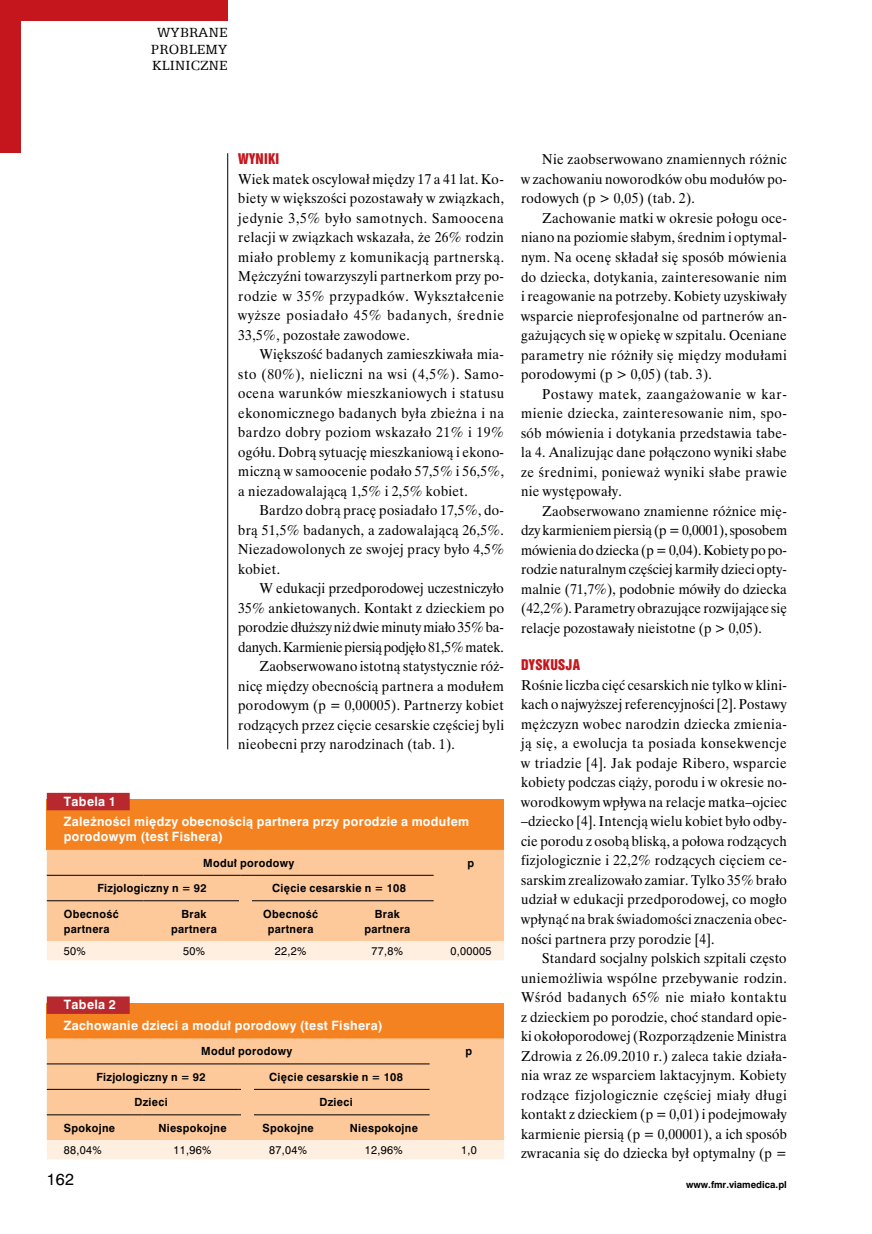
<style>
.page{position:relative;width:872px;height:1234px;background:#fff}
.page>*{position:absolute;margin:0;border:0;box-sizing:border-box;transform-origin:0 0}
.t1{font:15px/16.5px "Egyptian 505 EU";letter-spacing:.015em;color:#000;text-align:center}
.t2{font:15px "Swis 721 PL";color:#000}
.t3{font:14.25px/19.5px "Time Ibis EE";letter-spacing:.025em;color:#000;text-align:justify;scale:.95 1}
.t4{font:14.25px "Time Ibis EE";letter-spacing:-.015em;color:#000;scale:.95 1}
.t5{font:14.25px "Time Ibis EE";letter-spacing:-.005em;color:#000;scale:.95 1}
.t6{font:14.25px "Time Ibis EE";letter-spacing:.005em;color:#000;scale:.95 1}
.t7{font:13.5px "Swis 921 EU";letter-spacing:.025em;color:#c4161c}
.t8{font:700 12px/20.4px "Swis 721 PL";letter-spacing:.03em;color:#fff}
.t9{font:700 10.5px/15px "Swis 721 PL";letter-spacing:.03em;color:#000;text-align:center}
.t10{font:10.5px "Swis 721 PL";letter-spacing:.03em;color:#000}
.t11{font:700 9px "Swis 721 PL";color:#000}
</style>
<div class="page">
<hr style="left:227px;top:153px;width:1px;height:1006px;background:#000">
<div style="left:0;top:0;width:227px;height:21px;background:#c4161c"></div>
<div style="left:0;top:0;width:21px;height:153px;background:#c4161c"></div>
<div style="left:221px;top:749px;width:12px;height:421px;background:#fff"></div>
<div style="left:47px;top:799px;width:457px;height:50px;background:#f58220"></div>
<svg style="left:47px;top:849px;width:457px;height:111px;background:#fbcda4"></svg>
<hr style="left:47px;top:874px;width:96px;height:1px;background:#000">
<hr style="left:143px;top:874px;width:97px;height:1px;background:#000">
<hr style="left:240px;top:874px;width:97px;height:1px;background:#000">
<hr style="left:337px;top:874px;width:96px;height:1px;background:#000">
<hr style="left:47px;top:900px;width:96px;height:1px;background:#000">
<hr style="left:143px;top:900px;width:97px;height:1px;background:#000">
<hr style="left:240px;top:900px;width:97px;height:1px;background:#000">
<hr style="left:337px;top:900px;width:96px;height:1px;background:#000">
<div style="left:47px;top:792px;width:83px;height:18px;background:#b8292f"></div>
<div style="left:239px;top:894px;width:13px;height:12px;background:#fdc99b"></div>
<div style="left:47px;top:1003px;width:457px;height:35px;background:#f58220"></div>
<div style="left:47px;top:1038px;width:457px;height:101px;background:#fdc99b"></div>
<div style="left:47px;top:1139px;width:457px;height:20px;background:#ffefe1"></div>
<hr style="left:47px;top:1063px;width:95px;height:1px;background:#000">
<hr style="left:142px;top:1063px;width:96px;height:1px;background:#000">
<hr style="left:238px;top:1063px;width:96px;height:1px;background:#000">
<hr style="left:334px;top:1063px;width:95px;height:1px;background:#000">
<hr style="left:47px;top:1088px;width:95px;height:1px;background:#000">
<hr style="left:142px;top:1088px;width:96px;height:1px;background:#000">
<hr style="left:238px;top:1088px;width:96px;height:1px;background:#000">
<hr style="left:334px;top:1088px;width:95px;height:1px;background:#000">
<hr style="left:47px;top:1114px;width:95px;height:1px;background:#000">
<hr style="left:142px;top:1114px;width:96px;height:1px;background:#000">
<hr style="left:238px;top:1114px;width:96px;height:1px;background:#000">
<hr style="left:334px;top:1114px;width:95px;height:1px;background:#000">
<div style="left:47px;top:996px;width:83px;height:17px;background:#b8292f"></div>
<div style="left:241px;top:1083px;width:13px;height:12px;background:#fdc99b"></div>
<div style="left:241px;top:1110px;width:13px;height:12px;background:#fdc99b"></div>
<p class="t1" style="left:151px;top:24px;width:78px">WYBRANE<br>PROBLEMY<br>KLINICZNE</p>
<p class="t7" style="left:238px;top:150px;width:42px">WYNIKI</p>
<p class="t3" style="left:238px;top:169px;width:281px">Wiek matek oscylował między 17 a 41 lat. Ko&shy;biety w większości pozostawały w związkach, jedynie 3,5% było samotnych. Samoocena relacji w związkach wskazała, że 26% rodzin miało problemy z komunikacją partnerską.<br>Mężczyźni towarzyszyli partnerkom przy po&shy;rodzie w 35% przypadków. Wykształcenie wyższe posiadało 45% badanych, średnie 33,5%, pozostałe zawodowe.</p>
<p class="t3" style="left:238px;top:344px;width:281px;text-indent:21px">Większość badanych zamieszkiwała mia&shy;sto (80%), nieliczni na wsi (4,5%). Samo&shy;ocena warunków mieszkaniowych i statusu ekonomicznego badanych była zbieżna i na bardzo dobry poziom wskazało 21% i 19% ogółu. Dobrą sytuację mieszkaniową i ekono&shy;miczną w samoocenie podało 57,5% i 56,5%, a niezadowalającą 1,5% i 2,5% kobiet.</p>
<p class="t3" style="left:238px;top:500px;width:281px;text-indent:21px">Bardzo dobrą pracę posiadało 17,5%, do&shy;brą 51,5% badanych, a zadowalającą 26,5%.<br>Niezadowolonych ze swojej pracy było 4,5% kobiet.</p>
<p class="t6" style="left:259px;top:579px;width:259px">W edukacji przedporodowej uczestniczyło</p>
<p class="t3" style="left:238px;top:598px;width:281px">35% ankietowanych. Kontakt z dzieckiem po</p>
<p class="t5" style="left:238px;top:618px;width:281px">porodzie dłuższy niż dwie minuty miało 35% ba-</p>
<p class="t4" style="left:238px;top:638px;width:281px">danych. Karmienie piersią podjęło 81,5% matek.</p>
<p class="t3" style="left:259px;top:656px;width:259px">Zaobserwowano istotną statystycznie róż-</p>
<p class="t3" style="left:238px;top:676px;width:281px">nicę między obecnością partnera a modułem</p>
<p class="t3" style="left:238px;top:695px;width:281px">porodowym (p = 0,00005). Partnerzy kobiet</p>
<p class="t3" style="left:238px;top:715px;width:281px">rodzących przez cięcie cesarskie częściej byli</p>
<p class="t3" style="left:238px;top:734px;width:230px">nieobecni przy narodzinach (tab. 1).</p>
<p class="t8" style="left:64px;top:790px;width:407px">Tabela 1<br>Zależności między obecnością partnera przy porodzie a modułem</p>
<p class="t8" style="left:64px;top:826px;width:161px">porodowym (test Fishera)</p>
<p class="t9" style="left:203px;top:855px;width:92px">Moduł porodowy</p>
<p class="t9" style="left:467px;top:855px;width:8px">p</p>
<p class="t9" style="left:97px;top:880px;width:111px">Fizjologiczny n = 92</p>
<p class="t9" style="left:272px;top:880px;width:135px">Cięcie cesarskie n = 108</p>
<p class="t9" style="left:64px;top:905px;width:56px;text-align:left">Obecność partnera</p>
<p class="t9" style="left:171px;top:905px;width:47px">Brak partnera</p>
<p class="t9" style="left:263px;top:905px;width:56px">Obecność partnera</p>
<p class="t9" style="left:364px;top:905px;width:47px">Brak partnera</p>
<p class="t10" style="left:64px;top:943px;width:23px">50%</p>
<p class="t10" style="left:183px;top:943px;width:23px">50%</p>
<p class="t10" style="left:275px;top:943px;width:33px">22,2%</p>
<p class="t10" style="left:371px;top:943px;width:33px">77,8%</p>
<p class="t10" style="left:450px;top:943px;width:42px">0,00005</p>
<p class="t8" style="left:64px;top:994px;width:320px">Tabela 2<br>Zachowanie dzieci a moduł porodowy (test Fishera)</p>
<p class="t9" style="left:201px;top:1043px;width:92px">Moduł porodowy</p>
<p class="t9" style="left:465px;top:1043px;width:8px">p</p>
<p class="t9" style="left:96px;top:1068px;width:111px">Fizjologiczny n = 92</p>
<p class="t9" style="left:269px;top:1068px;width:135px">Cięcie cesarskie n = 108</p>
<p class="t9" style="left:134px;top:1094px;width:35px">Dzieci</p>
<p class="t9" style="left:319px;top:1094px;width:35px">Dzieci</p>
<p class="t9" style="left:64px;top:1119px;width:53px">Spokojne</p>
<p class="t9" style="left:158px;top:1119px;width:70px">Niespokojne</p>
<p class="t9" style="left:262px;top:1119px;width:53px">Spokojne</p>
<p class="t9" style="left:350px;top:1119px;width:70px">Niespokojne</p>
<p class="t10" style="left:64px;top:1142px;width:39px">88,04%</p>
<p class="t10" style="left:173px;top:1142px;width:39px">11,96%</p>
<p class="t10" style="left:269px;top:1142px;width:39px">87,04%</p>
<p class="t10" style="left:365px;top:1142px;width:39px">12,96%</p>
<p class="t10" style="left:461px;top:1142px;width:17px">1,0</p>
<p class="t3" style="left:521px;top:150px;width:281px;text-indent:21px">Nie zaobserwowano znamiennych różnic w zachowaniu noworodków obu modułów po&shy;rodowych (p &gt; 0,05) (tab. 2).</p>
<p class="t3" style="left:521px;top:208px;width:281px;text-indent:21px">Zachowanie matki w okresie połogu oce&shy;niano na poziomie słabym, średnim i optymal&shy;nym. Na ocenę składał się sposób mówienia do dziecka, dotykania, zainteresowanie nim i reagowanie na potrzeby. Kobiety uzyskiwały wsparcie nieprofesjonalne od partnerów an&shy;gażujących się w opiekę w szpitalu. Oceniane parametry nie różniły się między modułami porodowymi (p &gt; 0,05) (tab. 3).</p>
<p class="t3" style="left:521px;top:384px;width:281px;text-indent:21px">Postawy matek, zaangażowanie w kar&shy;mienie dziecka, zainteresowanie nim, spo&shy;sób mówienia i dotykania przedstawia tabe&shy;la 4. Analizując dane połączono wyniki słabe ze średnimi, ponieważ wyniki słabe prawie nie występowały.</p>
<p class="t3" style="left:521px;top:501px;width:281px;text-indent:21px">Zaobserwowano znamienne różnice mię&shy;dzy karmieniem piersią (p = 0,0001), sposobem mówienia do dziecka (p = 0,04). Kobiety po po&shy;rodzie naturalnym częściej karmiły dzieci opty&shy;malnie (71,7%), podobnie mówiły do dziecka (42,2%). Parametry obrazujące rozwijające się relacje pozostawały nieistotne (p &gt; 0,05).</p>
<p class="t7" style="left:521px;top:656px;width:60px">DYSKUSJA</p>
<p class="t3" style="left:521px;top:675px;width:281px">Rośnie liczba cięć cesarskich nie tylko w klini&shy;kach o najwyższej referencyjności [2]. Postawy mężczyzn wobec narodzin dziecka zmienia&shy;ją się, a ewolucja ta posiada konsekwencje w triadzie [4]. Jak podaje Ribero, wsparcie kobiety podczas ciąży, porodu i w okresie no&shy;worodkowym wpływa na relacje matka–ojciec –dziecko [4]. Intencją wielu kobiet było odby&shy;cie porodu z osobą bliską, a połowa rodzących fizjologicznie i 22,2% rodzących cięciem ce&shy;sarskim zrealizowało zamiar. Tylko 35% brało udział w edukacji przedporodowej, co mogło wpłynąć na brak świadomości znaczenia obec&shy;ności partnera przy porodzie [4].</p>
<p class="t3" style="left:521px;top:948px;width:281px;text-indent:21px">Standard socjalny polskich szpitali często uniemożliwia wspólne przebywanie rodzin.<br>Wśród badanych 65% nie miało kontaktu z dzieckiem po porodzie, choć standard opie&shy;ki okołoporodowej (Rozporządzenie Ministra Zdrowia z 26.09.2010 r.) zaleca takie działa&shy;nia wraz ze wsparciem laktacyjnym. Kobiety rodzące fizjologicznie częściej miały długi kontakt z dzieckiem (p = 0,01) i podejmowały karmienie piersią (p = 0,00001), a ich sposób zwracania się do dziecka był optymalny (p =</p>
<p class="t2" style="left:47px;top:1169px;width:29px">162</p>
<p class="t11" style="left:686px;top:1178px;width:102px">www.fmr.viamedica.pl</p>
</div>
